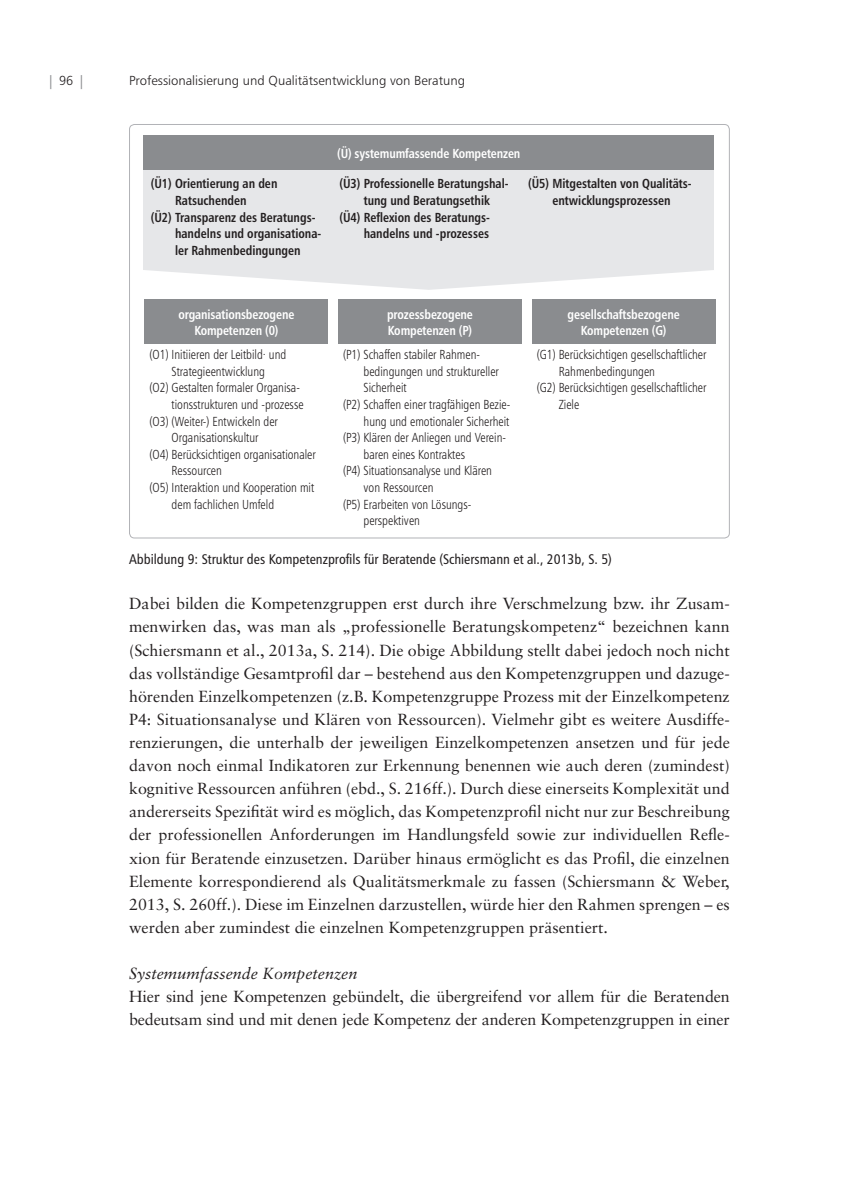
<style>
.page{position:relative;width:844px;height:1191px;background:#fff}
.page>*{position:absolute;margin:0;border:0;box-sizing:border-box;transform-origin:0 0}
.t1{font:16.1px/23.1px "Sabon";letter-spacing:-.01em;color:#231f20;text-align:justify}
.t2{font:italic 16.1px "Sabon";color:#231f20}
.t3{font:14px "Humanist 777 BT Roman Condensed B";color:#231f20}
.t4{font:13.12px "Humanist 777 BT Light Condensed B";color:#231f20;scale:.95 1}
.t5{font:13.12px/16.6px "Humanist 777 BT Bold Condensed B";color:#231f20;text-align:center;scale:.95 1}
.t6{font:13.12px/16.6px "Humanist 777 BT Bold Condensed B";letter-spacing:-.01em;color:#fff;text-align:center;scale:.95 1}
.t7{font:13.12px "Humanist 777 BT Light B";color:#231f20}
.t8{font:13.12px "Humanist 777 BT Light B";color:#231f20;scale:.95 1}
</style>
<div class="page">
<div style="left:143px;top:135px;width:571px;height:35px;background:#8a8c8f"></div>
<div style="left:143px;top:170px;width:571px;height:100px;background:#e6e7e9"></div>
<svg style="left:149px;top:270px;width:560px;height:20px"></svg>
<div style="left:144px;top:299px;width:184px;height:45px;background:#8a8c8f"></div>
<div style="left:338px;top:299px;width:183px;height:45px;background:#8a8c8f"></div>
<div style="left:531px;top:299px;width:184px;height:45px;background:#8a8c8f"></div>
<p class="t8" style="left:59px;top:75px;width:16px">96</p>
<p class="t7" style="left:129px;top:76px;width:337px">Professionalisierung und Qualitätsentwicklung von Beratung</p>
<p class="t5" style="left:151px;top:176px;width:135px">(Ü1) Orientierung an den</p>
<p class="t5" style="left:175px;top:193px;width:77px">Ratsuchenden</p>
<p class="t5" style="left:151px;top:210px;width:175px">(Ü2) Transparenz des Beratungs-</p>
<p class="t5" style="left:175px;top:226px;width:155px">handelns und organisationa-</p>
<p class="t5" style="left:175px;top:243px;width:134px">ler Rahmenbedingungen</p>
<p class="t6" style="left:337px;top:146px;width:194px">(Ü) systemumfassende Kompetenzen</p>
<p class="t5" style="left:339px;top:176px;width:179px">(Ü3) Professionelle Beratungshal-</p>
<p class="t5" style="left:363px;top:193px;width:134px">tung und Beratungsethik</p>
<p class="t5" style="left:339px;top:210px;width:160px">(Ü4) Reflexion des Beratungs-</p>
<p class="t5" style="left:363px;top:226px;width:133px">handelns und -prozesses</p>
<p class="t5" style="left:528px;top:176px;width:174px">(Ü5) Mitgestalten von Qualitäts&shy;entwicklungsprozessen</p>
<p class="t6" style="left:178px;top:307px;width:123px">organisationsbezogene<br>Kompetenzen (0)</p>
<p class="t6" style="left:387px;top:307px;width:92px;text-align:left">prozessbezogene<br>Kompetenzen (P)</p>
<p class="t6" style="left:567px;top:307px;width:119px">gesellschaftsbezogene<br>Kompetenzen (G)</p>
<p class="t4" style="left:149px;top:349px;width:145px">(O1) Initiieren der Leitbild· und</p>
<p class="t4" style="left:172px;top:366px;width:100px">Strategieentwicklung</p>
<p class="t4" style="left:149px;top:382px;width:160px">(O2) Gestalten formaler Organisa-</p>
<p class="t4" style="left:172px;top:399px;width:140px">tionsstrukturen und -prozesse</p>
<p class="t4" style="left:149px;top:415px;width:136px">(O3) (Weiter-) Entwickeln der</p>
<p class="t4" style="left:172px;top:432px;width:93px">Organisationskultur</p>
<p class="t4" style="left:149px;top:449px;width:176px">(O4) Berücksichtigen organisationaler</p>
<p class="t4" style="left:172px;top:465px;width:54px">Ressourcen</p>
<p class="t4" style="left:149px;top:482px;width:175px">(O5) Interaktion und Kooperation mit</p>
<p class="t4" style="left:172px;top:499px;width:109px">dem fachlichen Umfeld</p>
<p class="t4" style="left:343px;top:349px;width:146px">(P1) Schaffen stabiler Rahmen-</p>
<p class="t4" style="left:363px;top:366px;width:144px">bedingungen und struktureller</p>
<p class="t4" style="left:363px;top:382px;width:47px">Sicherheit</p>
<p class="t4" style="left:343px;top:399px;width:177px">(P2) Schaffen einer tragfähigen Bezie-</p>
<p class="t4" style="left:363px;top:416px;width:155px">hung und emotionaler Sicherheit</p>
<p class="t4" style="left:343px;top:432px;width:173px">(P3) Klären der Anliegen und Verein-</p>
<p class="t4" style="left:363px;top:449px;width:108px">baren eines Kontraktes</p>
<p class="t4" style="left:343px;top:465px;width:158px">(P4) Situationsanalyse und Klären</p>
<p class="t4" style="left:363px;top:482px;width:75px">von Ressourcen</p>
<p class="t4" style="left:343px;top:499px;width:136px">(P5) Erarbeiten von Lösungs-</p>
<p class="t4" style="left:363px;top:515px;width:61px">perspektiven</p>
<p class="t4" style="left:536px;top:349px;width:180px">(G1) Berücksichtigen gesellschaftlicher</p>
<p class="t4" style="left:558px;top:366px;width:103px">Rahmenbedingungen</p>
<p class="t4" style="left:536px;top:382px;width:180px">(G2) Berücksichtigen gesellschaftlicher</p>
<p class="t4" style="left:558px;top:399px;width:23px">Ziele</p>
<p class="t3" style="left:129px;top:553px;width:484px">Abbildung 9: Struktur des Kompetenzprofils für Beratende (Schiersmann et al., 2013b, S. 5)</p>
<p class="t1" style="left:129px;top:593px;width:602px">Dabei bilden die Kompetenzgruppen erst durch ihre Verschmelzung bzw. ihr Zusam&shy;menwirken das, was man als „professionelle Beratungskompetenz“ bezeichnen kann (Schiersmann et al., 2013a, S. 214). Die obige Abbildung stellt dabei jedoch noch nicht das vollständige Gesamtprofil dar – bestehend aus den Kompetenzgruppen und dazuge&shy;hörenden Einzelkompetenzen (z.B. Kompetenzgruppe Prozess mit der Einzelkompetenz P4: Situationsanalyse und Klären von Ressourcen). Vielmehr gibt es weitere Ausdiffe&shy;renzierungen, die unterhalb der jeweiligen Einzelkompetenzen ansetzen und für jede davon noch einmal Indikatoren zur Erkennung benennen wie auch deren (zumindest) kognitive Ressourcen anführen (ebd., S. 216ff.). Durch diese einerseits Komplexität und andererseits Spezifität wird es möglich, das Kompetenzprofil nicht nur zur Beschreibung der professionellen Anforderungen im Handlungsfeld sowie zur individuellen Refle&shy;xion für Beratende einzusetzen. Darüber hinaus ermöglicht es das Profil, die einzelnen Elemente korrespondierend als Qualitätsmerkmale zu fassen (Schiersmann &amp; Weber, 2013, S. 260ff.). Diese im Einzelnen darzustellen, würde hier den Rahmen sprengen – es werden aber zumindest die einzelnen Kompetenzgruppen präsentiert.</p>
<p class="t2" style="left:129px;top:966px;width:230px">Systemumfassende Kompetenzen</p>
<p class="t1" style="left:129px;top:986px;width:602px">Hier sind jene Kompetenzen gebündelt, die übergreifend vor allem für die Beratenden bedeutsam sind und mit denen jede Kompetenz der anderen Kompetenzgruppen in einer</p>
</div>
